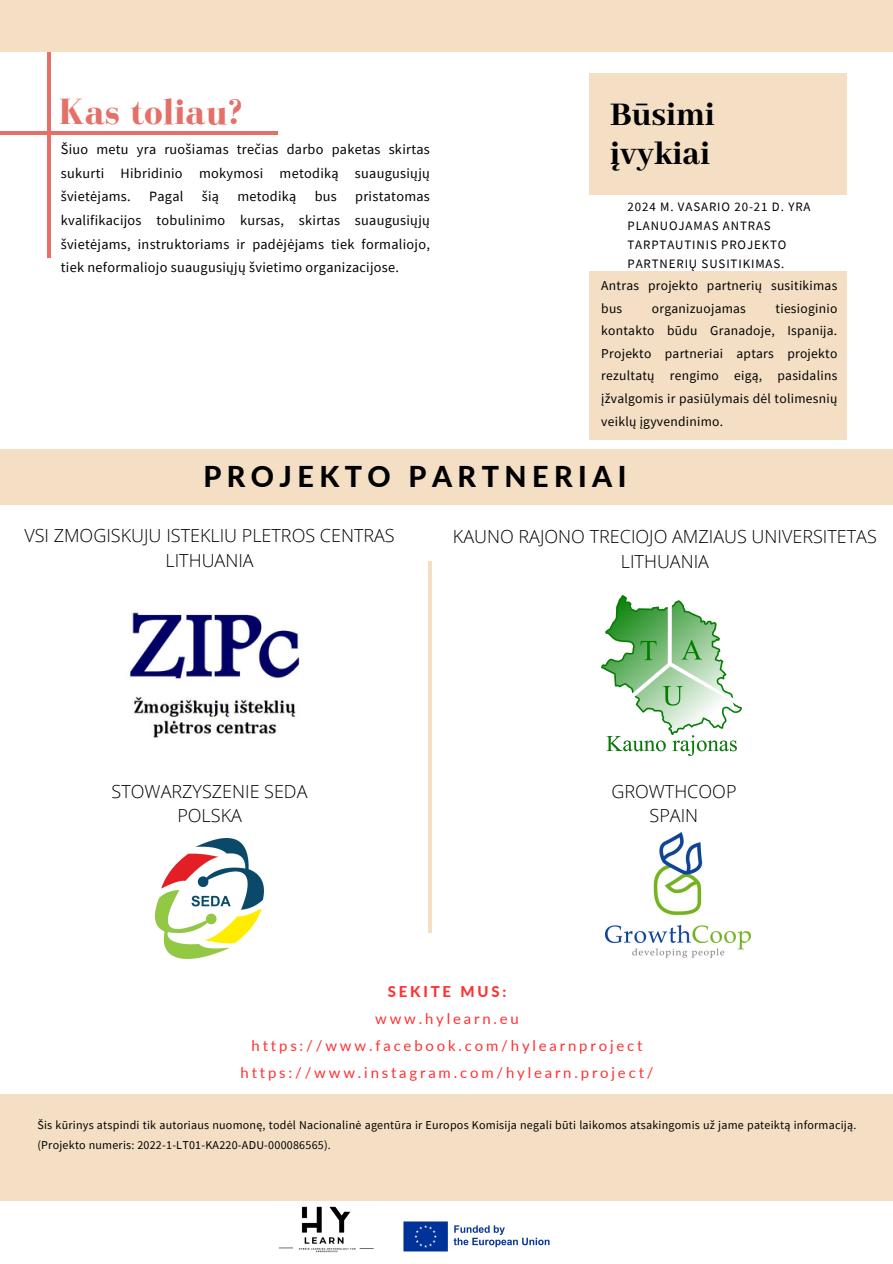
<style>
.page{position:relative;width:893px;height:1264px;background:#fff}
.page>*{position:absolute;margin:0;border:0;box-sizing:border-box;transform-origin:0 0}
.t1{font:700 37.5px "Bodoni FLF";color:#e47068}
.t2{font:800 36px "Abhaya Libre";color:#000}
.t3{font:800 28.65px "Lato";letter-spacing:.19em;color:#000}
.t4{font:300 18px "Open Sans";color:#000}
.t5{font:14.85px "Lato";letter-spacing:.19em;color:#ff3131}
.t6{font:800 14.85px "Lato";letter-spacing:.19em;color:#ff3131}
.t7{font:14.25px/23.7px "Source Sans Pro";letter-spacing:.02em;color:#000;text-align:justify}
.t8{font:13.5px/22.5px "Source Sans Pro";letter-spacing:.02em;color:#000}
.t9{font:12.9px/19.2px "Source Sans Pro";letter-spacing:.07em;color:#000}
.t10{font:12px/19.2px "Source Sans Pro";letter-spacing:.02em;color:#000}
</style>
<div class="page">
<div style="left:588px;top:73px;width:258px;height:367px;background:#f4dfc4"></div>
<div style="left:588px;top:195px;width:304px;height:76px;background:#fff"></div>
<hr style="left:0;top:132px;width:134px;height:2px;background:#e47068">
<hr style="left:131px;top:132px;width:147px;height:2px;background:#e47068">
<hr style="left:47px;top:0;width:3px;height:121px;background:#e47068">
<div style="left:0;top:0;width:892px;height:51px;background:#f4dfc4"></div>
<hr style="left:47px;top:111px;width:3px;height:147px;background:#e47068">
<div style="left:0;top:449px;width:892px;height:55px;background:#f4dfc4"></div>
<hr style="left:428px;top:561px;width:3px;height:235px;background:#f4dfc4">
<div style="left:0;top:1094px;width:892px;height:107px;background:#f4dfc4"></div>
<hr style="left:428px;top:796px;width:3px;height:136px;background:#f4dfc4">
<img style="left:403px;top:1221px;width:147px;height:31px">
<img style="left:279px;top:1206px;width:95px;height:47px">
<img style="left:155px;top:839px;width:108px;height:119px">
<img style="left:130px;top:612px;width:170px;height:126px">
<img style="left:605px;top:832px;width:145px;height:125px">
<img style="left:601px;top:595px;width:141px;height:161px">
<p class="t1" style="left:59px;top:91px;width:185px">Kas toliau?</p>
<p class="t7" style="left:61px;top:137px;width:370px">Šiuo metu yra ruošiamas trečias darbo paketas skirtas sukurti Hibridinio mokymosi metodiką suaugusiųjų švietėjams.</p>
<p class="t7" style="left:149px;top:184px;width:36px">Pagal</p>
<p class="t7" style="left:202px;top:184px;width:19px">šią</p>
<p class="t7" style="left:237px;top:184px;width:61px">metodiką</p>
<p class="t7" style="left:315px;top:184px;width:24px">bus</p>
<p class="t7" style="left:61px;top:184px;width:370px;text-indent:294px">pristatomas kvalifikacijos tobulinimo kursas, skirtas suaugusiųjų švietėjams, instruktoriams ir padėjėjams tiek formaliojo, tiek neformaliojo suaugusiųjų švietimo organizacijose.</p>
<p class="t2" style="left:610px;top:95px;width:106px">Būsimi</p>
<p class="t2" style="left:610px;top:133px;width:102px">įvykiai</p>
<p class="t9" style="left:627px;top:196px;width:184px">2024 M. VASARIO 20-21 D. YRA<br>PLANUOJAMAS ANTRAS<br>TARPTAUTINIS PROJEKTO<br>PARTNERIŲ SUSITIKIMAS.</p>
<p class="t8" style="left:601px;top:274px;width:237px">Antras projekto partnerių susitikimas bus</p>
<p class="t8" style="left:601px;top:297px;width:237px;text-align:justify;text-indent:174px">tiesioginio kontakto būdu Granadoje, Ispanija.<br>Projekto partneriai aptars projekto rezultatų rengimo eigą, pasidalins įžvalgomis ir pasiūlymais dėl tolimesnių veiklų įgyvendinimo.</p>
<p class="t8" style="left:651px;top:297px;width:96px">organizuojamas</p>
<p class="t3" style="left:203px;top:458px;width:424px">PROJEKTO PARTNERIAI</p>
<p class="t4" style="left:24px;top:523px;width:372px">VSI ZMOGISKUJU ISTEKLIU PLETROS CENTRAS</p>
<p class="t4" style="left:165px;top:548px;width:90px">LITHUANIA</p>
<p class="t4" style="left:453px;top:523px;width:425px">KAUNO RAJONO TRECIOJO AMZIAUS UNIVERSITETAS</p>
<p class="t4" style="left:620px;top:548px;width:90px">LITHUANIA</p>
<p class="t4" style="left:112px;top:778px;width:197px">STOWARZYSZENIE SEDA</p>
<p class="t4" style="left:177px;top:803px;width:66px">POLSKA</p>
<p class="t4" style="left:611px;top:778px;width:127px">GROWTHCOOP</p>
<p class="t4" style="left:649px;top:803px;width:50px">SPAIN</p>
<p class="t6" style="left:388px;top:981px;width:120px">SEKITE MUS:</p>
<p class="t5" style="left:375px;top:1008px;width:145px">www.hylearn.eu</p>
<p class="t5" style="left:251px;top:1035px;width:392px">https://www.facebook.com/hylearnproject</p>
<p class="t5" style="left:240px;top:1062px;width:414px">https://www.instagram.com/hylearn.project/</p>
<p class="t10" style="left:37px;top:1115px;width:820px">Šis kūrinys atspindi tik autoriaus nuomonę, todėl Nacionalinė agentūra ir Europos Komisija negali būti laikomos atsakingomis už jame pateiktą informaciją. (Projekto numeris: 2022-1-LT01-KA220-ADU-000086565).</p>
</div>
